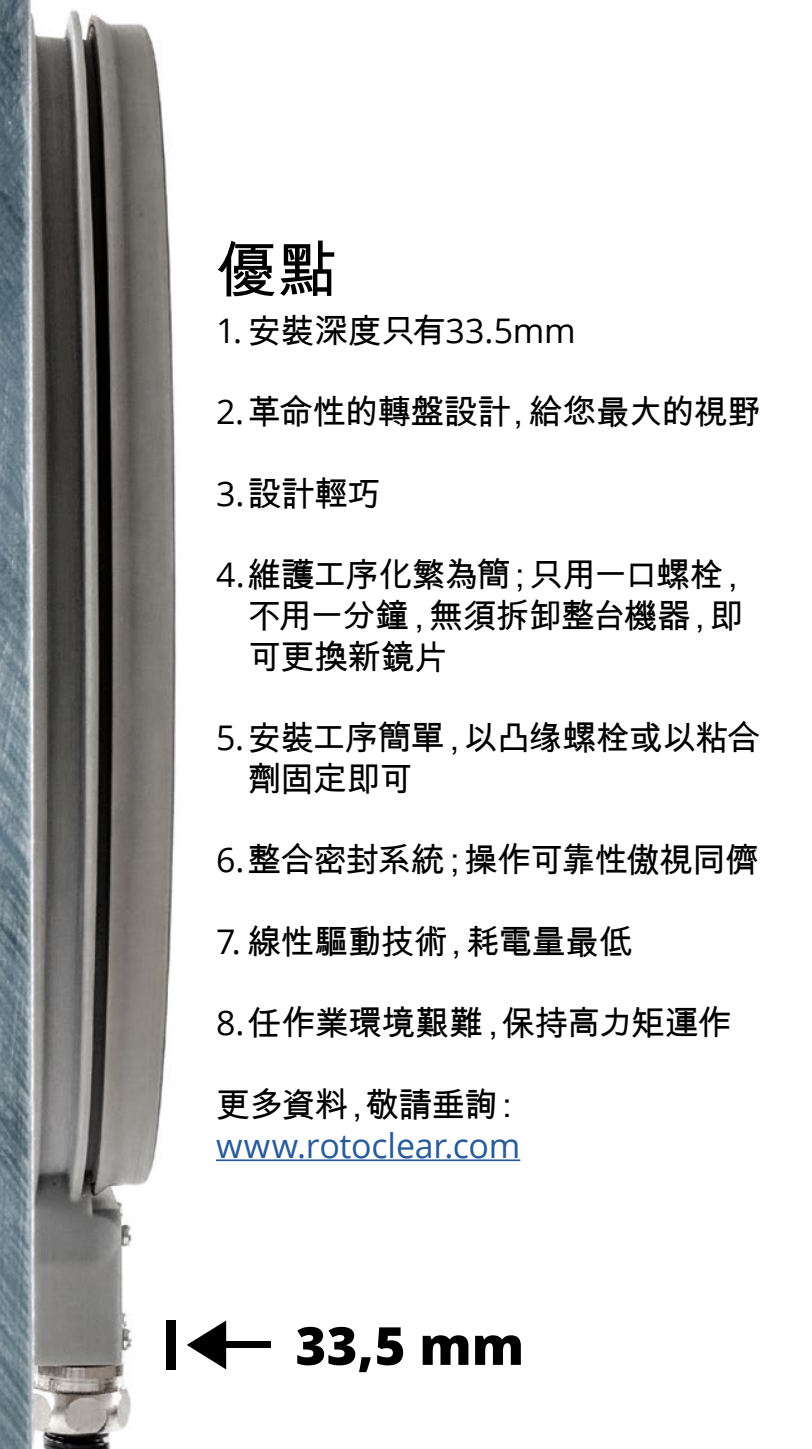
<style>
.page{position:relative;width:812px;height:1449px;background:#fff}
.page>*{position:absolute;margin:0;border:0;box-sizing:border-box;transform-origin:0 0}
.t1{font:61.25px "Arial Unicode MS";color:#000}
.t2{font:800 52.5px "Open Sans";color:#000}
.t3{font:33.95px/40.8px "Arial Unicode MS";letter-spacing:-.035em;color:#000}
.t4{font:33.95px "Open Sans";letter-spacing:-.005em;color:#275b9b}
.t5{font:33.95px "Open Sans";color:#000}
.s1{font-family:"Arial Unicode MS"}
.s2{font-family:"Open Sans"}
</style>
<div class="page">
<img style="left:0;top:0;width:177px;height:1449px">
<hr style="left:216px;top:1159px;width:304px;height:2px;background:#275b9b">
<div style="left:210px;top:1341px;width:60px;height:7px;background:#000"></div>
<svg style="left:187px;top:1320px;width:39px;height:49px"></svg>
<div style="left:166px;top:1320px;width:10px;height:49px;background:#000"></div>
<h1 class="t1" style="left:216px;top:226px;width:123px">優點</h1>
<p class="t5" style="left:216px;top:307px;width:361px">1. <span class="s1">安裝深度只有</span>33.5mm</p>
<p class="t3" style="left:216px;top:391px;width:546px"><span class="s2">2.</span>革命性的轉盤設計，給您最大的視野</p>
<p class="t3" style="left:216px;top:472px;width:166px"><span class="s2">3.</span>設計輕巧</p>
<p class="t3" style="left:247px;top:554px;width:503px;text-indent:-32px"><span class="s2">4.</span>維護工序化繁為簡；只用一口螺栓，不用一分鐘，無須拆卸整台機器，即可更換新鏡片</p>
<p class="t3" style="left:247px;top:717px;width:514px;text-indent:-32px"><span class="s2">5.</span>安裝工序簡單，以凸缘螺栓或以粘合劑固定即可</p>
<p class="t3" style="left:216px;top:839px;width:544px"><span class="s2">6.</span>整合密封系統；操作可靠性傲視同儕</p>
<p class="t3" style="left:216px;top:921px;width:418px"><span class="s2">7.</span> 線性驅動技術，耗電量最低</p>
<p class="t3" style="left:216px;top:1002px;width:517px"><span class="s2">8.</span>任作業環境艱難，保持高力矩運作</p>
<p class="t3" style="left:216px;top:1084px;width:309px">更多資料，敬請垂詢：</p>
<p class="t4" style="left:216px;top:1122px;width:305px">www.rotoclear.com</p>
<h2 class="t2" style="left:295px;top:1305px;width:230px">33,5 mm</h2>
</div>
